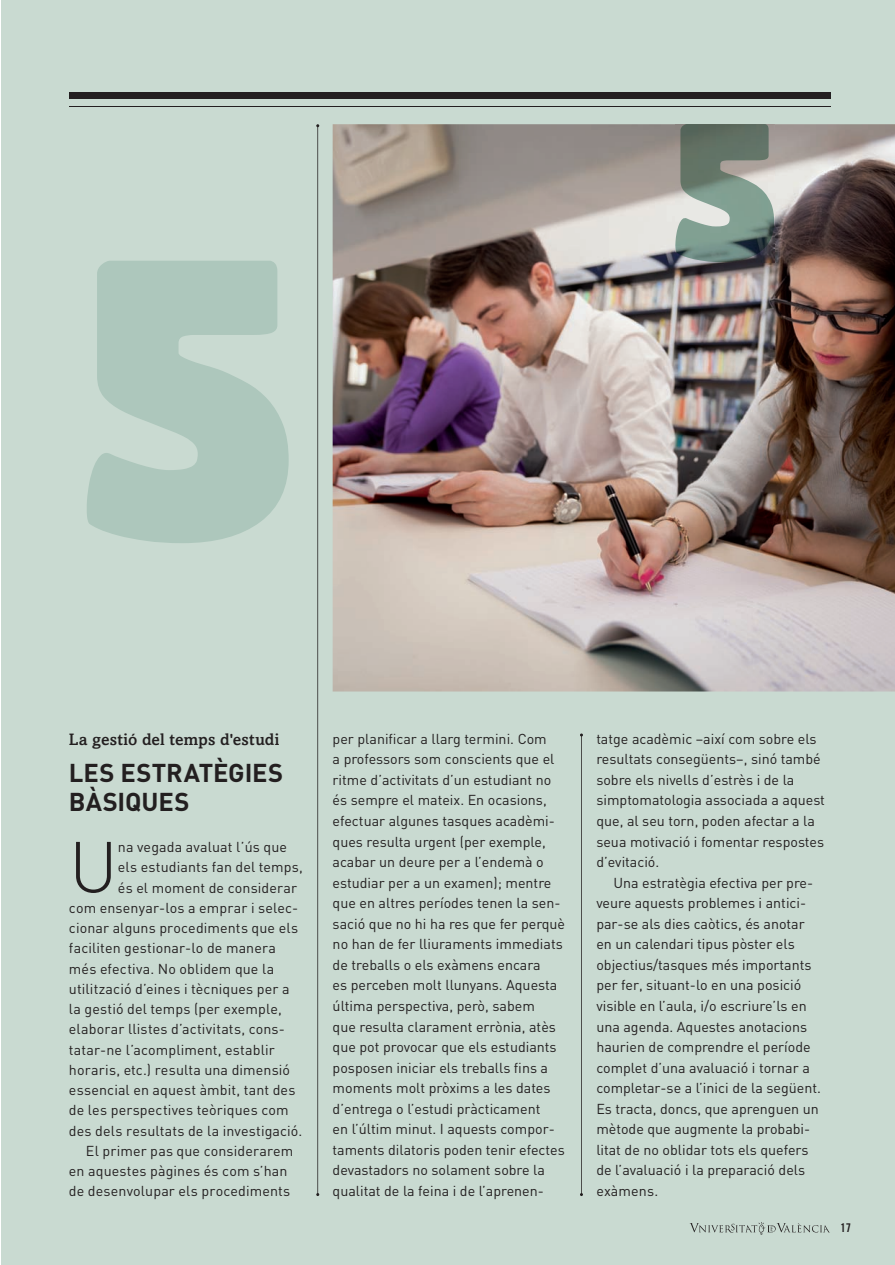
<style>
.page{position:relative;width:895px;height:1265px;background:#fff}
.page>*{position:absolute;margin:0;border:0;box-sizing:border-box;transform-origin:0 0}
.t1{font:900 378.6px "Hermes";color:#adc7bc}
.t2{font:300 71.1px "DIN";color:#231f20}
.t3{font:700 25.5px/28.5px "DIN";color:#231f20}
.t4{font:500 16.5px "Amasis";letter-spacing:.01em;color:#231f20}
.t5{font:14.25px/20.5px "DIN";color:#231f20}
.t6{font:12px "Trade Gothic Bold Cond Twenty";color:#231f20}
</style>
<div class="page">
<div style="left:1px;top:0;width:894px;height:1265px;background:#c9dad1"></div>
<svg style="left:689px;top:1222px;width:141px;height:12px"></svg>
<hr style="left:317px;top:125px;width:1px;height:1070px;background:#231f20">
<hr style="left:581px;top:734px;width:1px;height:461px;background:#231f20">
<hr style="left:69px;top:106px;width:761px;height:1px;background:#231f20">
<div style="left:69px;top:92px;width:761px;height:6px;background:#231f20"></div>
<img style="left:333px;top:124px;width:562px;height:567px">
<img style="left:675px;top:124px;width:99px;height:138px">
<h1 class="t1" style="left:70px;top:148px;width:238px">5</h1>
<p class="t4" style="left:69px;top:729px;width:212px">La gestió del temps d'estudi</p>
<h3 class="t3" style="left:69px;top:757px;width:216px">LES ESTRATÈGIES<br>BÀSIQUES</h3>
<h2 class="t2" style="left:69px;top:823px;width:50px">U</h2>
<p class="t5" style="left:118px;top:836px;width:171px">na vegada avaluat l’ús que</p>
<p class="t5" style="left:118px;top:856px;width:186px">els estudiants fan del temps,</p>
<p class="t5" style="left:118px;top:877px;width:181px">és el moment de considerar</p>
<p class="t5" style="left:69px;top:897px;width:231px">com ensenyar-los a emprar i selec-</p>
<p class="t5" style="left:69px;top:917px;width:231px">cionar alguns procediments que els</p>
<p class="t5" style="left:69px;top:937px;width:209px">faciliten gestionar-lo de manera</p>
<p class="t5" style="left:69px;top:958px;width:207px">més efectiva. No oblidem que la</p>
<p class="t5" style="left:69px;top:978px;width:222px">utilització d’eines i tècniques per a</p>
<p class="t5" style="left:69px;top:998px;width:214px">la gestió del temps (per exemple,</p>
<p class="t5" style="left:69px;top:1018px;width:217px">elaborar llistes d’activitats, cons-</p>
<p class="t5" style="left:69px;top:1039px;width:207px">tatar-ne l’acompliment, establir</p>
<p class="t5" style="left:69px;top:1059px;width:223px">horaris, etc.) resulta una dimensió</p>
<p class="t5" style="left:69px;top:1079px;width:228px">essencial en aquest àmbit, tant des</p>
<p class="t5" style="left:69px;top:1099px;width:221px">de les perspectives teòriques com</p>
<p class="t5" style="left:69px;top:1120px;width:235px">des dels resultats de la investigació.</p>
<p class="t5" style="left:86px;top:1140px;width:209px">El primer pas que considerarem</p>
<p class="t5" style="left:69px;top:1160px;width:220px">en aquestes pàgines és com s’han</p>
<p class="t5" style="left:69px;top:1180px;width:223px">de desenvolupar els procediments</p>
<p class="t5" style="left:333px;top:728px;width:234px">per planificar a llarg termini. Com<br>a professors som conscients que el ritme d’activitats d’un estudiant no és sempre el mateix. En ocasions, efectuar algunes tasques acadèmi&shy;ques resulta urgent (per exemple, acabar un deure per a l’endemà o estudiar per a un examen); mentre que en altres períodes tenen la sen&shy;sació que no hi ha res que fer perquè no han de fer lliuraments immediats de treballs o els exàmens encara<br>es perceben molt llunyans. Aquesta última perspectiva, però, sabem<br>que resulta clarament errònia, atès que pot provocar que els estudiants posposen iniciar els treballs fins a moments molt pròxims a les dates d’entrega o l’estudi pràcticament<br>en l’últim minut. I aquests compor&shy;taments dilatoris poden tenir efectes devastadors no solament sobre la qualitat de la feina i de l’aprenen-</p>
<p class="t5" style="left:596px;top:728px;width:230px">tatge acadèmic –així com sobre els resultats consegüents–, sinó també sobre els nivells d’estrès i de la simptomatologia associada a aquest que, al seu torn, poden afectar a la seua motivació i fomentar respostes d’evitació.</p>
<p class="t5" style="left:596px;top:872px;width:226px;text-indent:17px">Una estratègia efectiva per pre&shy;veure aquests problemes i antici&shy;par-se als dies caòtics, és anotar en un calendari tipus pòster els objectius/tasques més importants per fer, situant-lo en una posició visible en l’aula, i/o escriure’ls en una agenda. Aquestes anotacions haurien de comprendre el període complet d’una avaluació i tornar a completar-se a l’inici de la següent.<br>Es tracta, doncs, que aprenguen un mètode que augmente la probabi&shy;litat de no oblidar tots els quefers de l’avaluació i la preparació dels exàmens.</p>
<p class="t6" style="left:840px;top:1221px;width:12px">17</p>
</div>
